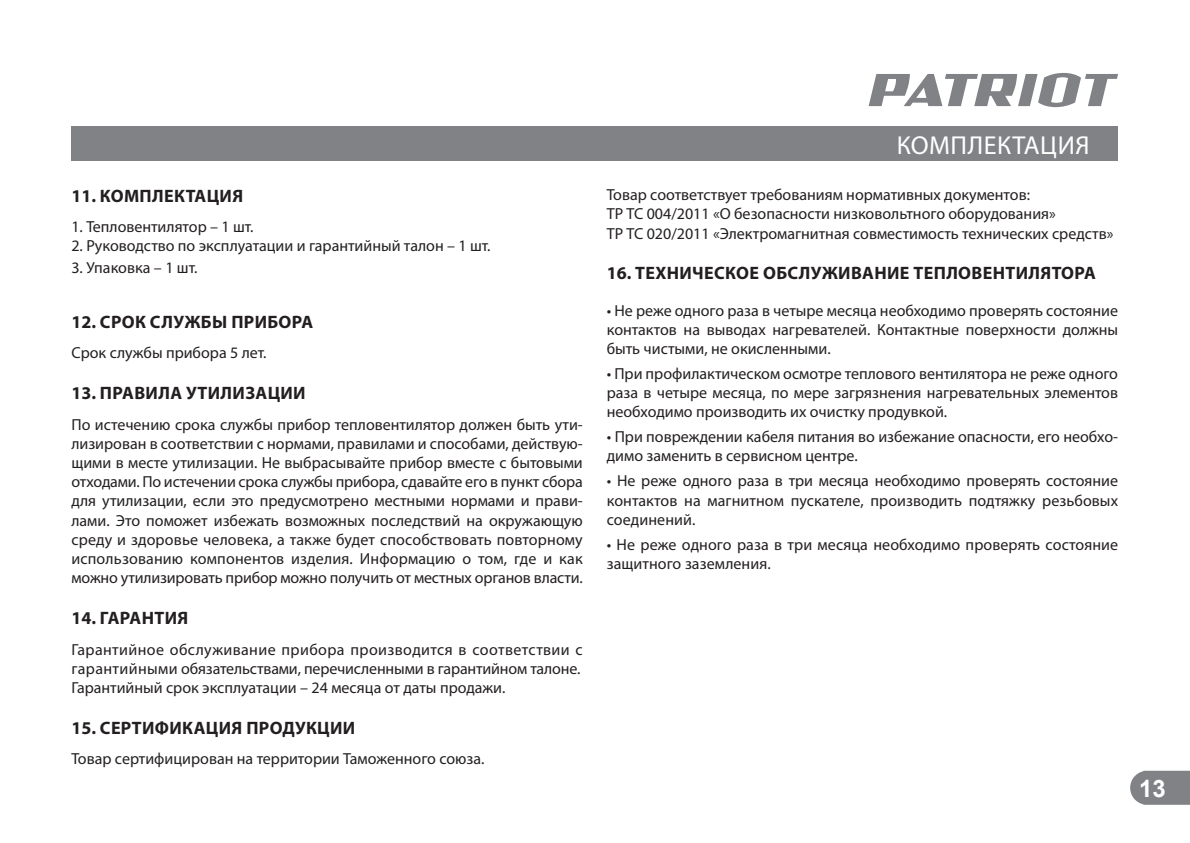
<style>
.page{position:relative;width:1190px;height:843px;background:#fff}
.page>*{position:absolute;margin:0;border:0;box-sizing:border-box;transform-origin:0 0}
.t1{font:26px "Myriad Pro";letter-spacing:.02em;color:#fff}
.t2{font:700 24px "Arial";color:#fff}
.t3{font:700 18px "Myriad Pro";letter-spacing:.02em;color:#231f20}
.t4{font:16px/19.2px "Myriad Pro";color:#231f20;text-align:justify}
</style>
<div class="page">
<div style="left:71px;top:127px;width:1047px;height:34px;background:#808285"></div>
<svg style="left:1130px;top:770px;width:60px;height:34px;background:#8a8c8e"></svg>
<svg style="left:869px;top:73px;width:249px;height:34px"></svg>
<p class="t3" style="left:71px;top:187px;width:173px">11. КОМПЛЕКТАЦИЯ</p>
<p class="t4" style="left:71px;top:218px;width:184px">1. Тепловентилятор – 1 шт.</p>
<p class="t4" style="left:71px;top:237px;width:421px">2. Руководство по эксплуатации и гарантийный талон – 1 шт.</p>
<p class="t4" style="left:71px;top:258px;width:127px">3. Упаковка – 1 шт.</p>
<p class="t3" style="left:71px;top:312px;width:243px">12. СРОК СЛУЖБЫ ПРИБОРА</p>
<p class="t4" style="left:71px;top:344px;width:196px">Срок службы прибора 5 лет.</p>
<p class="t3" style="left:71px;top:384px;width:236px">13. ПРАВИЛА УТИЛИЗАЦИИ</p>
<p class="t4" style="left:71px;top:415px;width:513px">По истечению срока службы прибор тепловентилятор должен быть ути&shy;лизирован в соответствии с нормами, правилами и способами, действую&shy;щими в месте утилизации. Не выбрасывайте прибор вместе с бытовыми отходами. По истечении срока службы прибора, сдавайте его в пункт сбора для утилизации, если это предусмотрено местными нормами и прави&shy;лами. Это поможет избежать возможных последствий на окружающую среду и здоровье человека, а также будет способствовать повторному использованию компонентов изделия. Информацию о том, где и как можно утилизировать прибор можно получить от местных органов власти.</p>
<p class="t3" style="left:71px;top:609px;width:118px">14. ГАРАНТИЯ</p>
<p class="t4" style="left:71px;top:640px;width:513px;text-align:left">Гарантийное обслуживание прибора производится в соответствии с гарантийными обязательствами, перечисленными в гарантийном талоне.<br>Гарантийный срок эксплуатации – 24 месяца от даты продажи.</p>
<p class="t3" style="left:71px;top:718px;width:285px">15. СЕРТИФИКАЦИЯ ПРОДУКЦИИ</p>
<p class="t4" style="left:71px;top:750px;width:414px">Товар сертифицирован на территории Таможенного союза.</p>
<h1 class="t1" style="left:897px;top:132px;width:194px">КОМПЛЕКТАЦИЯ</h1>
<p class="t4" style="left:607px;top:186px;width:508px;text-align:left">Товар соответствует требованиям нормативных документов:<br>ТР ТС 004/2011 «О безопасности низковольтного оборудования»<br>ТР ТС 020/2011 «Электромагнитная совместимость технических средств»</p>
<p class="t3" style="left:607px;top:264px;width:491px">16. ТЕХНИЧЕСКОЕ ОБСЛУЖИВАНИЕ ТЕПЛОВЕНТИЛЯТОРА</p>
<p class="t4" style="left:607px;top:301px;width:513px">• Не реже одного раза в четыре месяца необходимо проверять состояние контактов на выводах нагревателей. Контактные поверхности должны быть чистыми, не окисленными.</p>
<p class="t4" style="left:607px;top:364px;width:513px">• При профилактическом осмотре теплового вентилятора не реже одного раза в четыре месяца, по мере загрязнения нагревательных элементов необходимо производить их очистку продувкой.</p>
<p class="t4" style="left:607px;top:428px;width:513px">• При повреждении кабеля питания во избежание опасности, его необхо&shy;димо заменить в сервисном центре.</p>
<p class="t4" style="left:607px;top:472px;width:513px">• Не реже одного раза в три месяца необходимо проверять состояние контактов на магнитном пускателе, производить подтяжку резьбовых соединений.</p>
<p class="t4" style="left:607px;top:535px;width:513px">• Не реже одного раза в три месяца необходимо проверять состояние защитного заземления.</p>
<h2 class="t2" style="left:1139px;top:774px;width:28px">13</h2>
</div>
